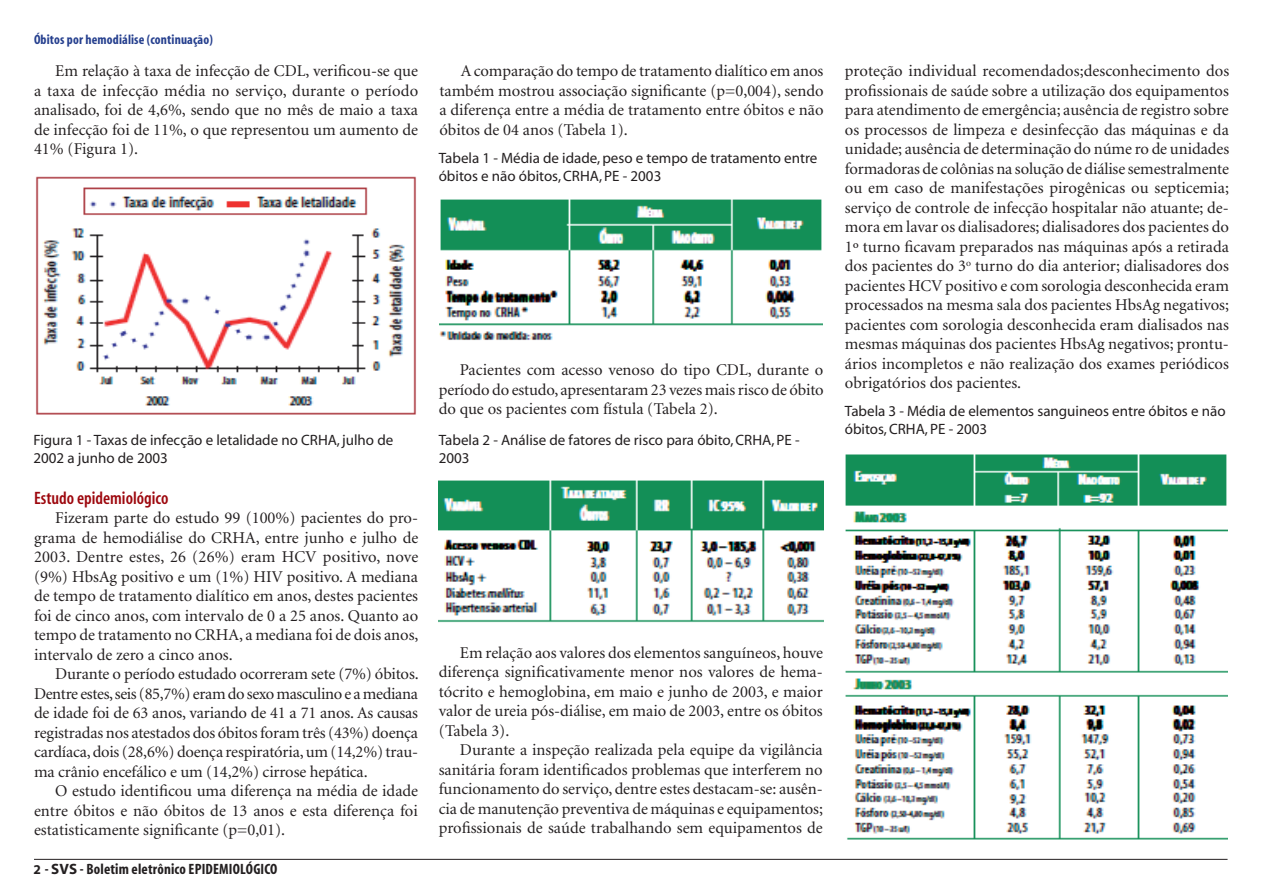
<style>
.page{position:relative;width:1263px;height:893px;background:#fff}
.page>*{position:absolute;margin:0;border:0;box-sizing:border-box;transform-origin:0 0}
.TEXTO_INTERTITULO{font:600 condensed 18px "Myriad";color:#9d070d}
.TEXTO_PADRAO{font:16.5px/19.5px "Minion";color:#231f20;text-align:justify}
.VERSO_FOLHA_ROSTA_NO{font:15px/18px "Myriad";color:#231f20}
.t1{font:700 condensed 15px "Myriad";letter-spacing:.01em;color:#231f20}
.t2{font:700 condensed 13.5px "Myriad";letter-spacing:.01em;color:#253f8e}
.s1{font-stretch:normal;font-size:13.5px}
.s2{font-stretch:normal}
</style>
<div class="page">
<hr style="left:34px;top:859px;width:1193px;height:1px;background:#231f20">
<img style="left:36px;top:176px;width:380px;height:239px">
<img style="left:439px;top:199px;width:384px;height:141px">
<img style="left:439px;top:480px;width:384px;height:143px">
<img style="left:845px;top:454px;width:382px;height:386px">
<p class="t2" style="left:34px;top:33px;width:180px">Óbitos por hemodiálise (continuação)</p>
<p class="TEXTO_PADRAO" style="left:34px;top:62px;width:386px;text-indent:21px">Em relação à taxa de infecção de CDL, verificou-se que a taxa de infecção média no serviço, durante o período analisado, foi de 4,6%, sendo que no mês de maio a taxa de infecção foi de 11%, o que representou um aumento de 41% (Figura 1).</p>
<p class="TEXTO_PADRAO" style="left:439px;top:62px;width:386px;text-indent:21px">A comparação do tempo de tratamento dialítico em anos também mostrou associação significante (p=0,004), sendo a diferença entre a média de tratamento entre óbitos e não óbitos de 04 anos (Tabela 1).</p>
<p class="TEXTO_PADRAO" style="left:845px;top:62px;width:386px">proteção individual recomendados;desconhecimento dos profissionais de saúde sobre a utilização dos equipamentos para atendimento de emergência; ausência de registro sobre os processos de limpeza e desinfecção das máquinas e da unidade; ausência de determinação do núme ro de unidades formadoras de colônias na solução de diálise semestralmente ou em caso de manifestações pirogênicas ou septicemia; serviço de controle de infecção hospitalar não atuante; de&shy;mora em lavar os dialisadores; dialisadores dos pacientes do 1º turno ficavam preparados nas máquinas após a retirada dos pacientes do 3<sup>o</sup> turno do dia anterior; dialisadores dos pacientes HCV positivo e com sorologia desconhecida eram processados na mesma sala dos pacientes HbsAg negativos; pacientes com sorologia desconhecida eram dialisados nas mesmas máquinas dos pacientes HbsAg negativos; prontu&shy;ários incompletos e não realização dos exames periódicos obrigatórios dos pacientes.</p>
<p class="VERSO_FOLHA_ROSTA_NO" style="left:439px;top:150px;width:380px">Tabela 1 - Média de idade, peso e tempo de tratamento entre óbitos e não óbitos, CRHA, PE - 2003</p>
<p class="TEXTO_PADRAO" style="left:439px;top:361px;width:386px;text-indent:21px">Pacientes com acesso venoso do tipo CDL, durante o período do estudo, apresentaram 23 vezes mais risco de óbito do que os pacientes com fístula (Tabela 2).</p>
<p class="VERSO_FOLHA_ROSTA_NO" style="left:439px;top:431px;width:362px">Tabela 2 - Análise de fatores de risco para óbito, CRHA, PE -<br>2003</p>
<p class="VERSO_FOLHA_ROSTA_NO" style="left:845px;top:403px;width:382px">Tabela 3 - Média de elementos sanguineos entre óbitos e não óbitos, CRHA, PE - 2003</p>
<p class="VERSO_FOLHA_ROSTA_NO" style="left:33px;top:431px;width:361px">Figura 1 - Taxas de infecção e letalidade no CRHA, julho de<br>2002 a junho de 2003</p>
<p class="TEXTO_INTERTITULO" style="left:34px;top:489px;width:136px">Estudo epidemiológico</p>
<p class="TEXTO_PADRAO" style="left:34px;top:509px;width:386px;text-indent:21px">Fizeram parte do estudo 99 (100%) pacientes do pro&shy;grama de hemodiálise do CRHA, entre junho e julho de 2003. Dentre estes, 26 (26%) eram HCV positivo, nove (9%) HbsAg positivo e um (1%) HIV positivo. A mediana de tempo de tratamento dialítico em anos, destes pacientes foi de cinco anos, com intervalo de 0 a 25 anos. Quanto ao tempo de tratamento no CRHA, a mediana foi de dois anos, intervalo de zero a cinco anos.</p>
<p class="TEXTO_PADRAO" style="left:34px;top:665px;width:386px;text-indent:21px">Durante o período estudado ocorreram sete (7%) óbitos.<br>Dentre estes, seis (85,7%) eram do sexo masculino e a mediana de idade foi de 63 anos, variando de 41 a 71 anos. As causas registradas nos atestados dos óbitos foram três (43%) doença cardíaca, dois (28,6%) doença respiratória, um (14,2%) trau&shy;ma crânio encefálico e um (14,2%) cirrose hepática.</p>
<p class="TEXTO_PADRAO" style="left:34px;top:782px;width:386px;text-indent:21px">O estudo identificou uma diferença na média de idade entre óbitos e não óbitos de 13 anos e esta diferença foi estatisticamente significante (p=0,01).</p>
<p class="TEXTO_PADRAO" style="left:439px;top:643px;width:386px;text-indent:21px">Em relação aos valores dos elementos sanguíneos, houve diferença significativamente menor nos valores de hema&shy;tócrito e hemoglobina, em maio e junho de 2003, e maior valor de ureia pós-diálise, em maio de 2003, entre os óbitos (Tabela 3).</p>
<p class="TEXTO_PADRAO" style="left:439px;top:741px;width:386px;text-indent:21px">Durante a inspeção realizada pela equipe da vigilância sanitária foram identificados problemas que interferem no funcionamento do serviço, dentre estes destacam-se: ausên&shy;cia de manutenção preventiva de máquinas e equipamentos; profissionais de saúde trabalhando sem equipamentos de</p>
<p class="t1" style="left:33px;top:862px;width:245px"><span class="s1">2</span> - <span class="s2">SVS</span> - Boletim eletrônico EPIDEMIOLÓGICO</p>
</div>
